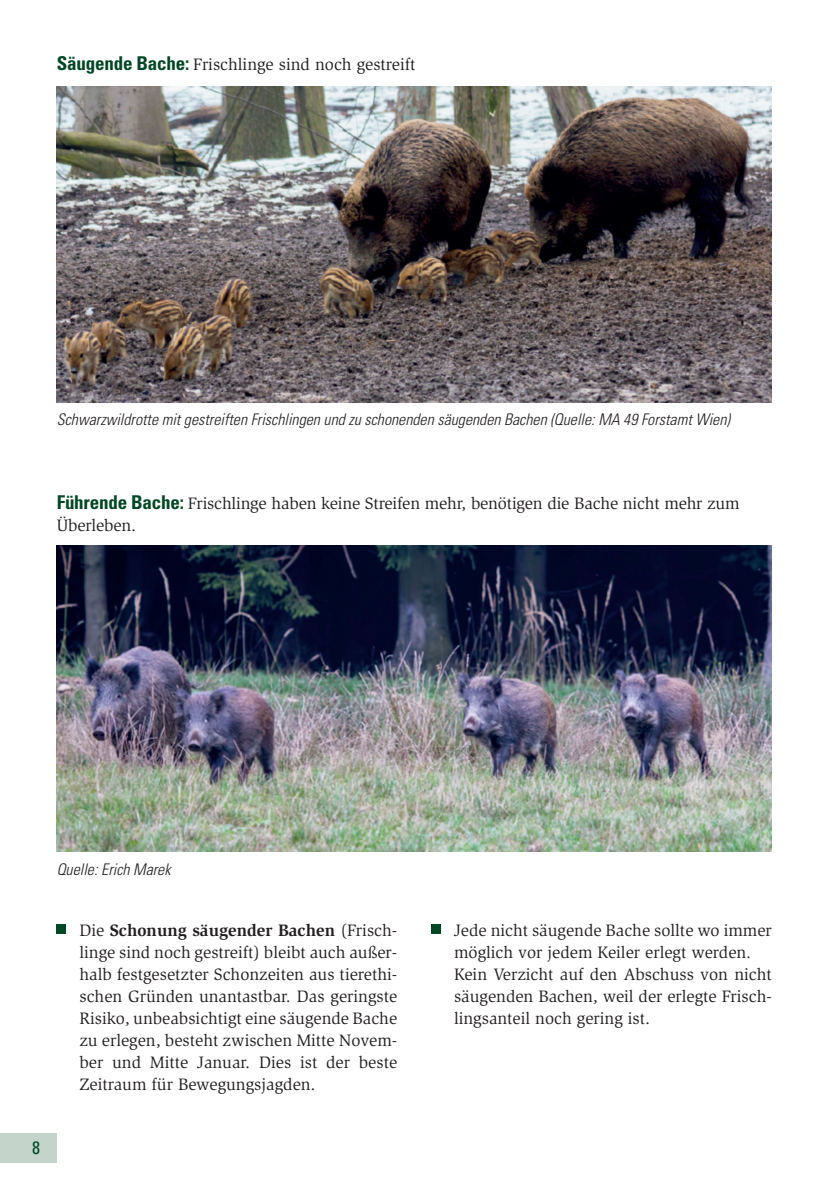
<style>
.page{position:relative;width:840px;height:1191px;background:#fff}
.page>*{position:absolute;margin:0;border:0;box-sizing:border-box;transform-origin:0 0}
.t1{font:condensed 18px "Univers LT Std";color:#004723}
.t2{font:17px/22px "Slimbach LT";color:#231f20}
.t3{font:italic 300 condensed 16px "Univers LT Std";color:#231f20}
.s1{font-family:"Univers LT Std";font-weight:700;font-stretch:condensed;font-size:19px;color:#004723}
.s2{font-weight:700}
</style>
<div class="page">
<div style="left:57px;top:924px;width:9px;height:9px;background:#004723"></div>
<div style="left:431px;top:924px;width:9px;height:9px;background:#004723"></div>
<div style="left:0;top:1133px;width:57px;height:30px;background:#c4d4cb"></div>
<img style="left:57px;top:546px;width:714px;height:305px">
<img style="left:57px;top:87px;width:714px;height:315px">
<p class="t2" style="left:57px;top:54px;width:360px"><span class="s1">Säugende Bache:</span> Frischlinge sind noch gestreift</p>
<p class="t3" style="left:57px;top:410px;width:674px">Schwarzwildrotte mit gestreiften Frischlingen und zu schonenden säugenden Bachen (Quelle: MA 49 Forstamt Wien)</p>
<p class="t2" style="left:57px;top:492px;width:684px"><span class="s1">Führende Bache:</span> Frischlinge haben keine Streifen mehr, benötigen die Bache nicht mehr zum<br>Überleben.</p>
<p class="t3" style="left:57px;top:859px;width:115px">Quelle: Erich Marek</p>
<p class="t1" style="left:32px;top:1136px;width:9px">8</p>
<p class="t2" style="left:79px;top:919px;width:319px;text-align:justify">Die <span class="s2">Schonung säugender Bachen</span> (Frisch&shy;linge sind noch gestreift) bleibt auch außer&shy;halb festgesetzter Schonzeiten aus tierethi&shy;schen Gründen unantastbar. Das geringste Risiko, unbeabsichtigt eine säugende Bache zu erlegen, besteht zwischen Mitte Novem&shy;ber und Mitte Januar. Dies ist der beste Zeitraum für Bewegungsjagden.</p>
<p class="t2" style="left:454px;top:919px;width:319px">Jede nicht säugende Bache sollte wo immer möglich vor jedem Keiler erlegt werden.<br>Kein Verzicht auf den Abschuss von nicht säugenden Bachen, weil der erlegte Frisch&shy;lingsanteil noch gering ist.</p>
</div>
